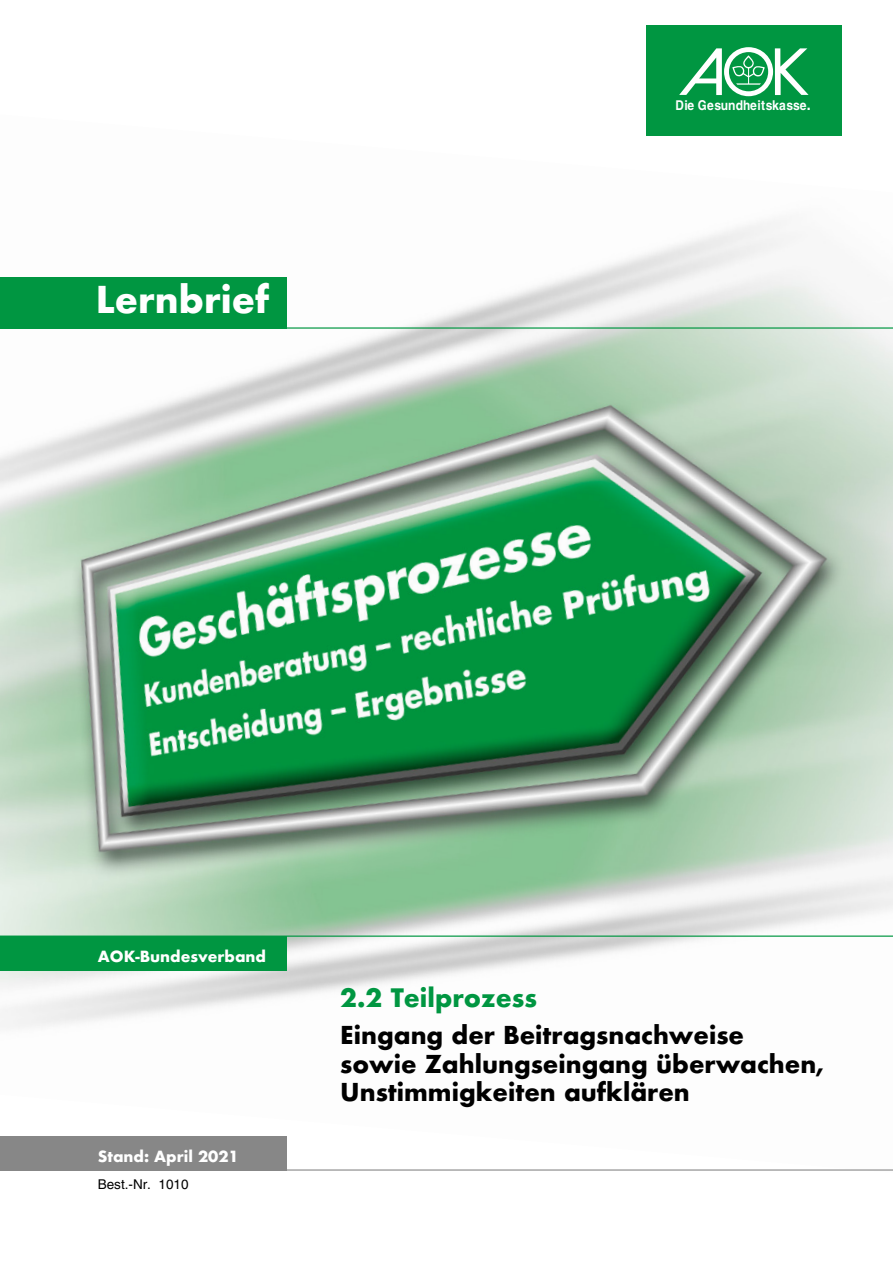
<style>
.page{position:relative;width:893px;height:1263px;background:#fff}
.page>*{position:absolute;margin:0;border:0;box-sizing:border-box;transform-origin:0 0}
.t1{font:700 36px "Futura";color:#fff}
.t2{font:700 24.75px "Futura";color:#009641}
.t3{font:700 24px/28.5px "Futura";color:#000}
.t4{font:700 15px "Futura";color:#fff}
.t5{font:700 13.5px "Helvetica";letter-spacing:.005em;color:#fff;scale:.86 1}
.t6{font:13.5px "Helvetica";color:#000}
.s1{font-size:15.75px}
</style>
<div class="page">
<img style="left:0;top:221px;width:893px;height:950px">
<div style="left:0;top:1136px;width:287px;height:34px;background:#878787"></div>
<div style="left:0;top:936px;width:287px;height:34px;background:#009641"></div>
<hr style="left:0;top:935px;width:893px;height:2px;background:#009641">
<hr style="left:0;top:327px;width:893px;height:2px;background:#009641">
<hr style="left:0;top:1169px;width:893px;height:1px;background:#878787">
<div style="left:0;top:277px;width:287px;height:51px;background:#009641"></div>
<div style="left:646px;top:26px;width:196px;height:110px;background:#009641"></div>
<svg style="left:679px;top:47px;width:129px;height:49px"></svg>
<h1 class="t1" style="left:96px;top:274px;width:175px">Lernbrief</h1>
<p class="t5" style="left:675px;top:97px;width:159px">Die Gesundheitskasse<span class="s1">.</span></p>
<p class="t4" style="left:98px;top:945px;width:170px">AOK-Bundesverband</p>
<p class="t4" style="left:98px;top:1145px;width:143px">Stand: April 2021</p>
<p class="t6" style="left:98px;top:1176px;width:92px">Best.-Nr. 1010</p>
<p class="t2" style="left:340px;top:980px;width:198px">2.2 Teilprozess</p>
<p class="t3" style="left:340px;top:1021px;width:486px">Eingang der Beitragsnachweise sowie Zahlungseingang überwachen,<br>Unstimmigkeiten aufklären</p>
</div>
